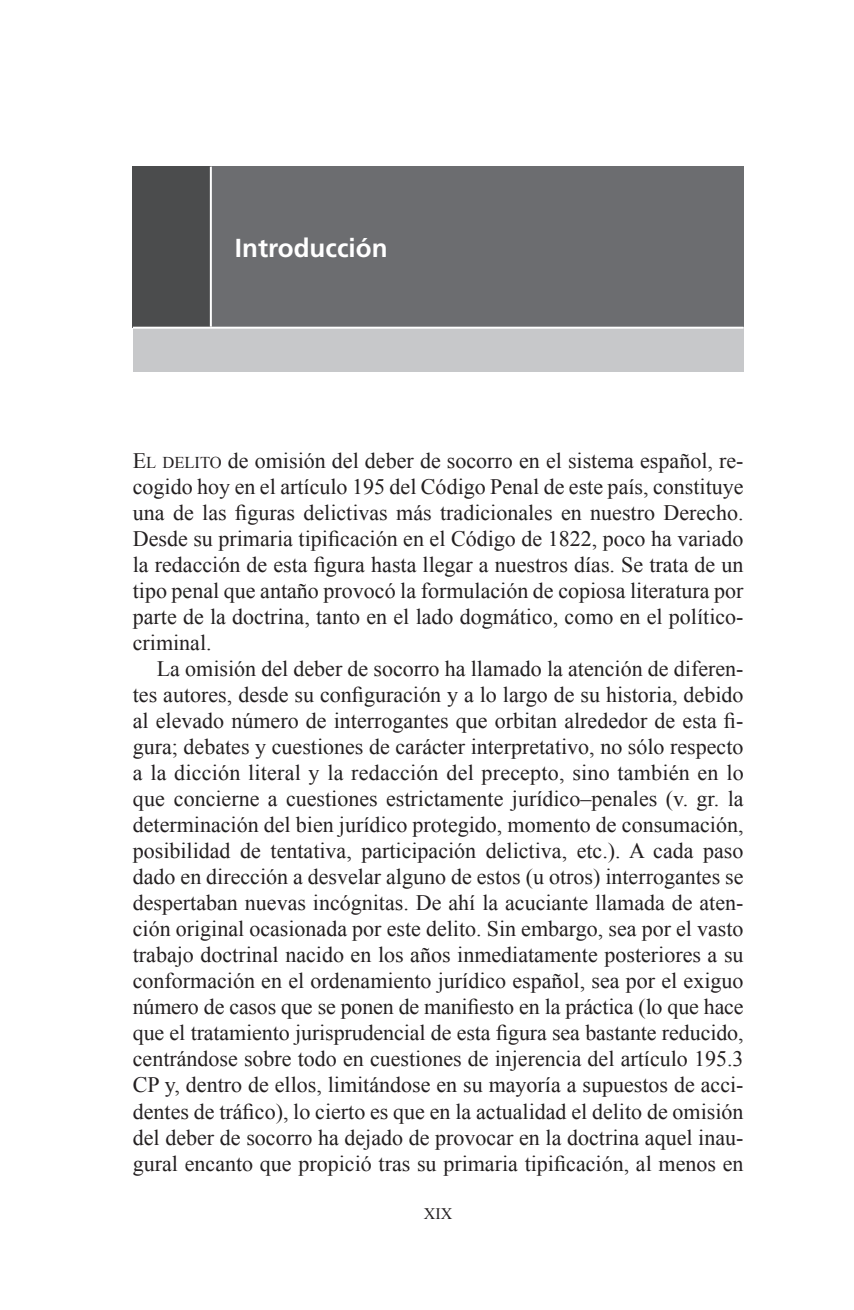
<style>
.page{position:relative;width:854px;height:1310px;background:#fff}
.page>*{position:absolute;margin:0;border:0;box-sizing:border-box;transform-origin:0 0}
._01_titulo_1{font:700 26px "Frutiger";color:#fff}
._06_texto_general{font:22px/26px "Times New Roman";color:#231f20;text-align:justify}
._07_texto_gral_prime{font:22px/26px "Times New Roman";color:#231f20;text-align:justify}
._13_cornisa_y_folios{font:16px "Times New Roman";color:#231f20}
.s1{font-style:inherit}
.s2{font-size:16.4px}
</style>
<div class="page">
<div style="left:133px;top:166px;width:78px;height:161px;background:#4b4c4d"></div>
<div style="left:211px;top:166px;width:532px;height:161px;background:#6c6d70"></div>
<div style="left:133px;top:327px;width:610px;height:44px;background:#c7c8ca"></div>
<hr style="left:133px;top:326px;width:78px;height:2px;background:#fff">
<hr style="left:211px;top:326px;width:532px;height:2px;background:#fff">
<hr style="left:210px;top:166px;width:2px;height:160px;background:#fff">
<p class="_01_titulo_1" style="left:235px;top:233px;width:154px">Introducción</p>
<p class="_07_texto_gral_prime" style="left:133px;top:447px;width:612px"><span class="s1">E</span><span class="s2">l delito</span> de omisión del deber de socorro en el sistema español, re&shy;cogido hoy en el artículo 195 del Código Penal de este país, constituye una de las figuras delictivas más tradicionales en nuestro Derecho.<br>Desde su primaria tipificación en el Código de 1822, poco ha variado la redacción de esta figura hasta llegar a nuestros días. Se trata de un tipo penal que antaño provocó la formulación de copiosa literatura por parte de la doctrina, tanto en el lado dogmático, como en el político&shy;criminal.</p>
<p class="_06_texto_general" style="left:133px;top:655px;width:612px;text-indent:24px">La omisión del deber de socorro ha llamado la atención de diferen&shy;tes autores, desde su configuración y a lo largo de su historia, debido al elevado número de interrogantes que orbitan alrededor de esta fi&shy;gura; debates y cuestiones de carácter interpretativo, no sólo respecto a la dicción literal y la redacción del precepto, sino también en lo que concierne a cuestiones estrictamente jurídico–penales (v. gr. la determinación del bien jurídico protegido, momento de consumación, posibilidad de tentativa, participación delictiva, etc.). A cada paso dado en dirección a desvelar alguno de estos (u otros) interrogantes se despertaban nuevas incógnitas. De ahí la acuciante llamada de aten&shy;ción original ocasionada por este delito. Sin embargo, sea por el vasto trabajo doctrinal nacido en los años inmediatamente posteriores a su conformación en el ordenamiento jurídico español, sea por el exiguo número de casos que se ponen de manifiesto en la práctica (lo que hace que el tratamiento jurisprudencial de esta figura sea bastante reducido, centrándose sobre todo en cuestiones de injerencia del artículo 195.3<br>CP y, dentro de ellos, limitándose en su mayoría a supuestos de acci&shy;dentes de tráfico), lo cierto es que en la actualidad el delito de omisión del deber de socorro ha dejado de provocar en la doctrina aquel inau&shy;gural encanto que propició tras su primaria tipificación, al menos en</p>
<p class="_13_cornisa_y_folios" style="left:424px;top:1202px;width:30px">XIX</p>
</div>
